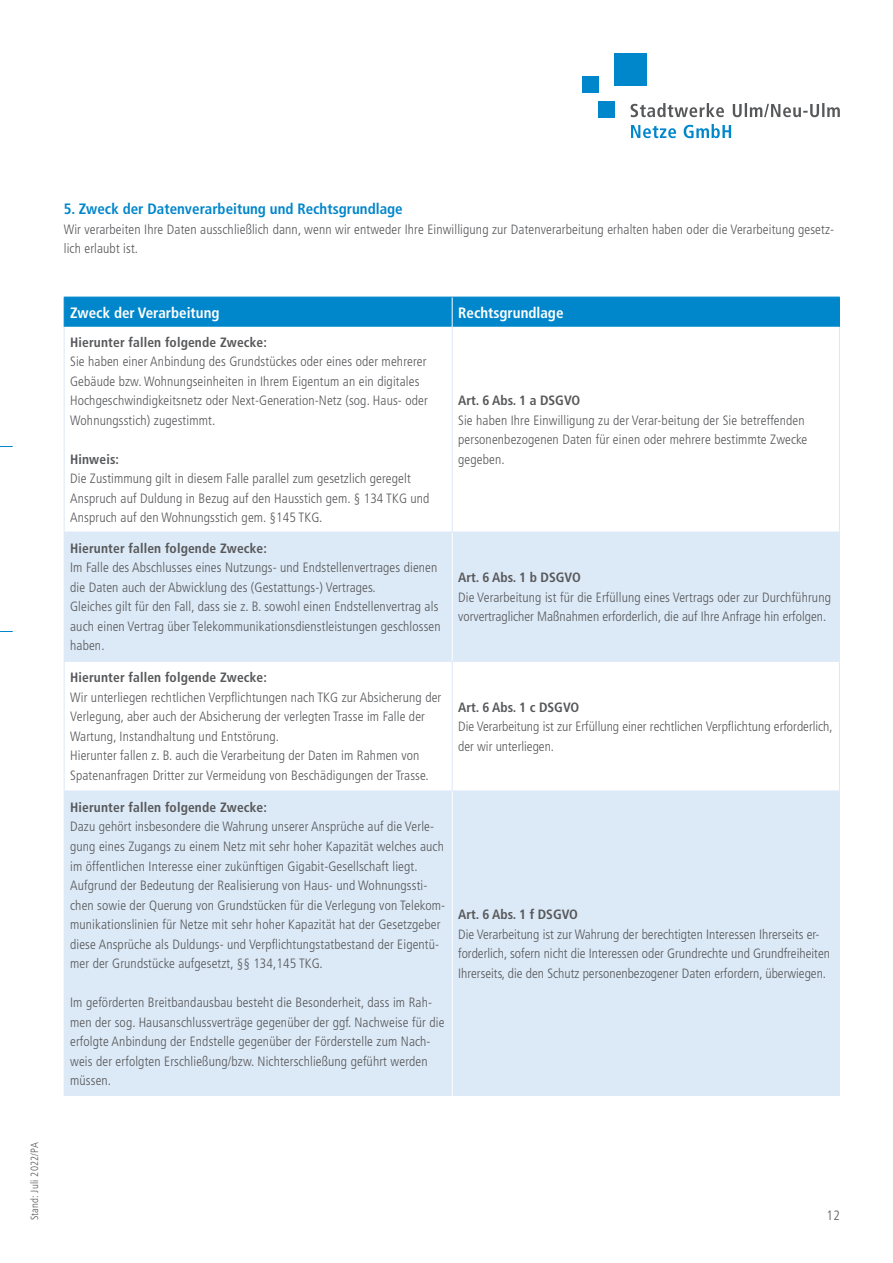
<style>
.page{position:relative;width:893px;height:1263px;background:#fff}
.page>*{position:absolute;margin:0;border:0;box-sizing:border-box;transform-origin:0 0}
.t1{font:700 condensed 15px "Frutiger LT";color:#0086cb}
.t2{font:700 condensed 15px "Frutiger LT";color:#fff}
.t3{font:300 condensed 13.5px/19.5px "Frutiger";letter-spacing:.01em;color:#57585a}
.t4{font:700 condensed 13.5px "Frutiger";letter-spacing:.01em;color:#57585a}
.t5{font:300 condensed 10.5px "Frutiger";letter-spacing:.02em;color:#57585a}
</style>
<div class="page">
<div style="left:65px;top:298px;width:774px;height:29px;background:#0086cb"></div>
<svg style="left:65px;top:533px;width:774px;height:563px;fill:#dce9f6"></svg>
<hr style="left:452px;top:327px;width:1px;height:205px;background:#dce9f6">
<hr style="left:64px;top:297px;width:388px;height:1px;background:#0086cb">
<hr style="left:64px;top:297px;width:1px;height:30px;background:#0086cb">
<hr style="left:452px;top:297px;width:388px;height:1px;background:#0086cb">
<hr style="left:839px;top:297px;width:1px;height:30px;background:#0086cb">
<hr style="left:64px;top:327px;width:1px;height:205px;background:#dce9f6">
<hr style="left:839px;top:327px;width:1px;height:205px;background:#dce9f6">
<hr style="left:64px;top:532px;width:388px;height:1px;background:#dce9f6">
<hr style="left:64px;top:532px;width:1px;height:129px;background:#dce9f6">
<hr style="left:452px;top:532px;width:388px;height:1px;background:#dce9f6">
<hr style="left:839px;top:532px;width:1px;height:129px;background:#dce9f6">
<hr style="left:64px;top:661px;width:388px;height:1px;background:#dce9f6">
<hr style="left:64px;top:662px;width:1px;height:128px;background:#dce9f6">
<hr style="left:452px;top:661px;width:388px;height:1px;background:#dce9f6">
<hr style="left:839px;top:662px;width:1px;height:128px;background:#dce9f6">
<hr style="left:64px;top:790px;width:388px;height:1px;background:#dce9f6">
<hr style="left:64px;top:791px;width:1px;height:305px;background:#dce9f6">
<hr style="left:452px;top:790px;width:388px;height:1px;background:#dce9f6">
<hr style="left:839px;top:791px;width:1px;height:305px;background:#dce9f6">
<hr style="left:452px;top:297px;width:1px;height:30px;background:#fff">
<hr style="left:452px;top:532px;width:1px;height:129px;background:#fff">
<hr style="left:452px;top:791px;width:1px;height:305px;background:#fff">
<hr style="left:452px;top:662px;width:1px;height:128px;background:#dce9f6">
<svg style="left:0;top:446px;width:13px;height:1px"></svg>
<svg style="left:0;top:631px;width:13px;height:1px"></svg>
<svg style="left:631px;top:124px;width:100px;height:14px"></svg>
<svg style="left:631px;top:103px;width:209px;height:14px"></svg>
<div style="left:614px;top:53px;width:32px;height:32px;background:#0086cb"></div>
<div style="left:582px;top:77px;width:16px;height:16px;background:#0086cb"></div>
<div style="left:598px;top:101px;width:16px;height:16px;background:#0086cb"></div>
<p class="t5" style="left:28px;top:1220px;width:79px;rotate:-90deg">Stand: Juli 2022/PA</p>
<p class="t1" style="left:64px;top:200px;width:340px">5. Zweck der Datenverarbeitung und Rechtsgrundlage</p>
<p class="t3" style="left:64px;top:220px;width:772px">Wir verarbeiten Ihre Daten ausschließlich dann, wenn wir entweder Ihre Einwilligung zur Datenverarbeitung erhalten haben oder die Verarbeitung gesetz&shy;lich erlaubt ist.</p>
<p class="t2" style="left:70px;top:303px;width:151px">Zweck der Verarbeitung</p>
<p class="t2" style="left:458px;top:303px;width:107px">Rechtsgrundlage</p>
<p class="t4" style="left:70px;top:334px;width:198px">Hierunter fallen folgende Zwecke:</p>
<p class="t3" style="left:70px;top:352px;width:359px">Sie haben einer Anbindung des Grundstückes oder eines oder mehrerer Gebäude bzw. Wohnungseinheiten in Ihrem Eigentum an ein digitales Hochgeschwindigkeitsnetz oder Next-Generation-Netz (sog. Haus- oder Wohnungsstich) zugestimmt.</p>
<p class="t4" style="left:70px;top:451px;width:50px">Hinweis:</p>
<p class="t3" style="left:70px;top:469px;width:361px">Die Zustimmung gilt in diesem Falle parallel zum gesetzlich geregelt<br>Anspruch auf Duldung in Bezug auf den Hausstich gem. § 134 TKG und<br>Anspruch auf den Wohnungsstich gem. §145 TKG.</p>
<p class="t4" style="left:458px;top:393px;width:124px">Art. 6 Abs. 1 a DSGVO</p>
<p class="t3" style="left:458px;top:410px;width:351px">Sie haben Ihre Einwilligung zu der Verar-beitung der Sie betreffenden personenbezogenen Daten für einen oder mehrere bestimmte Zwecke gegeben.</p>
<p class="t4" style="left:70px;top:540px;width:198px">Hierunter fallen folgende Zwecke:</p>
<p class="t3" style="left:70px;top:558px;width:369px">Im Falle des Abschlusses eines Nutzungs- und Endstellenvertrages dienen die Daten auch der Abwicklung des (Gestattungs-) Vertrages.</p>
<p class="t3" style="left:70px;top:597px;width:372px">Gleiches gilt für den Fall, dass sie z. B. sowohl einen Endstellenvertrag als auch einen Vertrag über Telekommunikationsdienstleistungen geschlossen haben.</p>
<p class="t4" style="left:70px;top:670px;width:198px">Hierunter fallen folgende Zwecke:</p>
<p class="t3" style="left:70px;top:688px;width:373px">Wir unterliegen rechtlichen Verpflichtungen nach TKG zur Absicherung der<br>Verlegung, aber auch der Absicherung der verlegten Trasse im Falle der<br>Wartung, Instandhaltung und Entstörung.</p>
<p class="t3" style="left:70px;top:746px;width:360px">Hierunter fallen z. B. auch die Verarbeitung der Daten im Rahmen von<br>Spatenanfragen Dritter zur Vermeidung von Beschädigungen der Trasse.</p>
<p class="t4" style="left:70px;top:799px;width:198px">Hierunter fallen folgende Zwecke:</p>
<p class="t3" style="left:70px;top:817px;width:375px">Dazu gehört insbesondere die Wahrung unserer Ansprüche auf die Verle&shy;gung eines Zugangs zu einem Netz mit sehr hoher Kapazität welches auch im öffentlichen Interesse einer zukünftigen Gigabit-Gesellschaft liegt.</p>
<p class="t3" style="left:70px;top:876px;width:377px">Aufgrund der Bedeutung der Realisierung von Haus- und Wohnungssti&shy;chen sowie der Querung von Grundstücken für die Verlegung von Telekom&shy;munikationslinien für Netze mit sehr hoher Kapazität hat der Gesetzgeber diese Ansprüche als Duldungs- und Verpflichtungstatbestand der Eigentü&shy;mer der Grundstücke aufgesetzt, §§ 134,145 TKG.</p>
<p class="t3" style="left:70px;top:993px;width:376px">Im geförderten Breitbandausbau besteht die Besonderheit, dass im Rah&shy;men der sog. Hausanschlussverträge gegenüber der ggf. Nachweise für die erfolgte Anbindung der Endstelle gegenüber der Förderstelle zum Nach&shy;weis der erfolgten Erschließung/bzw. Nichterschließung geführt werden müssen.</p>
<p class="t4" style="left:458px;top:569px;width:124px">Art. 6 Abs. 1 b DSGVO</p>
<p class="t3" style="left:458px;top:587px;width:374px">Die Verarbeitung ist für die Erfüllung eines Vertrags oder zur Durchführung vorvertraglicher Maßnahmen erforderlich, die auf Ihre Anfrage hin erfolgen.</p>
<p class="t4" style="left:458px;top:699px;width:123px">Art. 6 Abs. 1 c DSGVO</p>
<p class="t3" style="left:458px;top:717px;width:376px">Die Verarbeitung ist zur Erfüllung einer rechtlichen Verpflichtung erforderlich, der wir unterliegen.</p>
<p class="t4" style="left:458px;top:906px;width:121px">Art. 6 Abs. 1 f DSGVO</p>
<p class="t3" style="left:458px;top:924px;width:373px">Die Verarbeitung ist zur Wahrung der berechtigten Interessen Ihrerseits er&shy;forderlich, sofern nicht die Interessen oder Grundrechte und Grundfreiheiten<br>Ihrerseits, die den Schutz personenbezogener Daten erfordern, überwiegen.</p>
<p class="t3" style="left:827px;top:1206px;width:15px">12</p>
</div>
